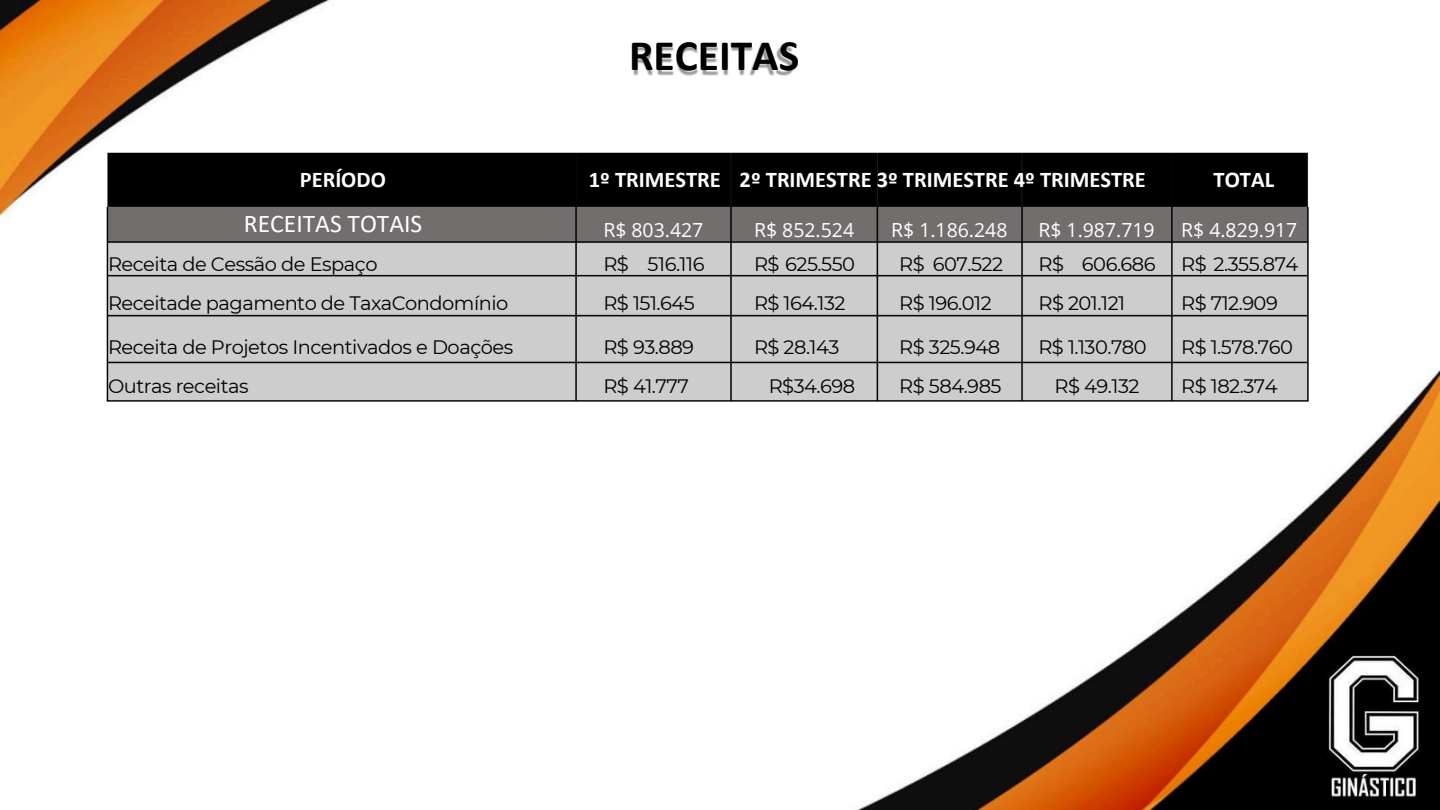
<style>
.page{position:relative;width:1440px;height:810px;background:#fff}
.page>*{position:absolute;margin:0;border:0;box-sizing:border-box;transform-origin:0 0}
.t1{font:700 43.65px "Calibri";color:#000}
.t2{font:25.5px "Calibri";color:#fff}
.t3{font:700 22.5px "Calibri";color:#fff}
.t4{font:19.5px/39.3px "Montserrat";letter-spacing:-.025em;color:#000}
.t5{font:19.5px "Open Sans";color:#fff}
</style>
<div class="page">
<img style="left:0;top:0;width:1440px;height:810px">
<img style="left:602px;top:18px;width:221px;height:97px">
<img style="left:100px;top:145px;width:1216px;height:264px">
<p class="t1" style="left:629px;top:38px;width:172px">RECEITAS</p>
<h3 class="t3" style="left:300px;top:170px;width:88px">PERÍODO</h3>
<h2 class="t3" style="left:589px;top:170px;width:134px">1º TRIMESTRE</h2>
<p class="t3" style="left:740px;top:170px;width:408px">2º TRIMESTRE 3º TRIMESTRE 4º TRIMESTRE</p>
<p class="t3" style="left:1214px;top:170px;width:62px">TOTAL</p>
<p class="t2" style="left:244px;top:213px;width:180px">RECEITAS TOTAIS</p>
<p class="t5" style="left:603px;top:216px;width:101px">R$ 803.427</p>
<h3 class="t5" style="left:754px;top:216px;width:102px">R$ 852.524</h3>
<h3 class="t5" style="left:891px;top:216px;width:118px">R$ 1.186.248</h3>
<h3 class="t5" style="left:1038px;top:216px;width:118px">R$ 1.987.719</h3>
<h4 class="t5" style="left:1181px;top:216px;width:118px">R$ 4.829.917</h4>
<h4 class="t4" style="left:108px;top:244px;width:271px">Receita de Cessão de Espaço</h4>
<h4 class="t4" style="left:108px;top:284px;width:402px">Receitade pagamento de TaxaCondomínio</h4>
<h4 class="t4" style="left:108px;top:328px;width:407px">Receita de Projetos Incentivados e Doações</h4>
<h4 class="t4" style="left:108px;top:366px;width:142px">Outras receitas</h4>
<h4 class="t4" style="left:603px;top:244px;width:103px">R$ 516.116<br>R$ 151.645</h4>
<h4 class="t4" style="left:603px;top:328px;width:92px;line-height:38.2px">R$ 93.889<br>R$ 41.777</h4>
<h4 class="t4" style="left:754px;top:244px;width:103px">R$ 625.550<br>R$ 164.132</h4>
<h4 class="t4" style="left:769px;top:328px;width:88px;line-height:38.2px;text-indent:-15px">R$ 28.143<br>R$34.698</h4>
<h4 class="t4" style="left:899px;top:244px;width:105px">R$ 607.522<br>R$ 196.012</h4>
<h4 class="t4" style="left:899px;top:328px;width:104px;line-height:38.2px">R$ 325.948<br>R$ 584.985</h4>
<h4 class="t4" style="left:1038px;top:244px;width:119px">R$ 606.686<br>R$ 201.121</h4>
<h4 class="t4" style="left:1038px;top:328px;width:110px;line-height:38.2px;text-align:center">R$ 1.130.780<br>R$ 49.132</h4>
<h4 class="t4" style="left:1181px;top:244px;width:119px">R$ 2.355.874<br>R$ 712.909</h4>
<h4 class="t4" style="left:1181px;top:328px;width:113px;line-height:38.2px">R$ 1.578.760<br>R$ 182.374</h4>
</div>
